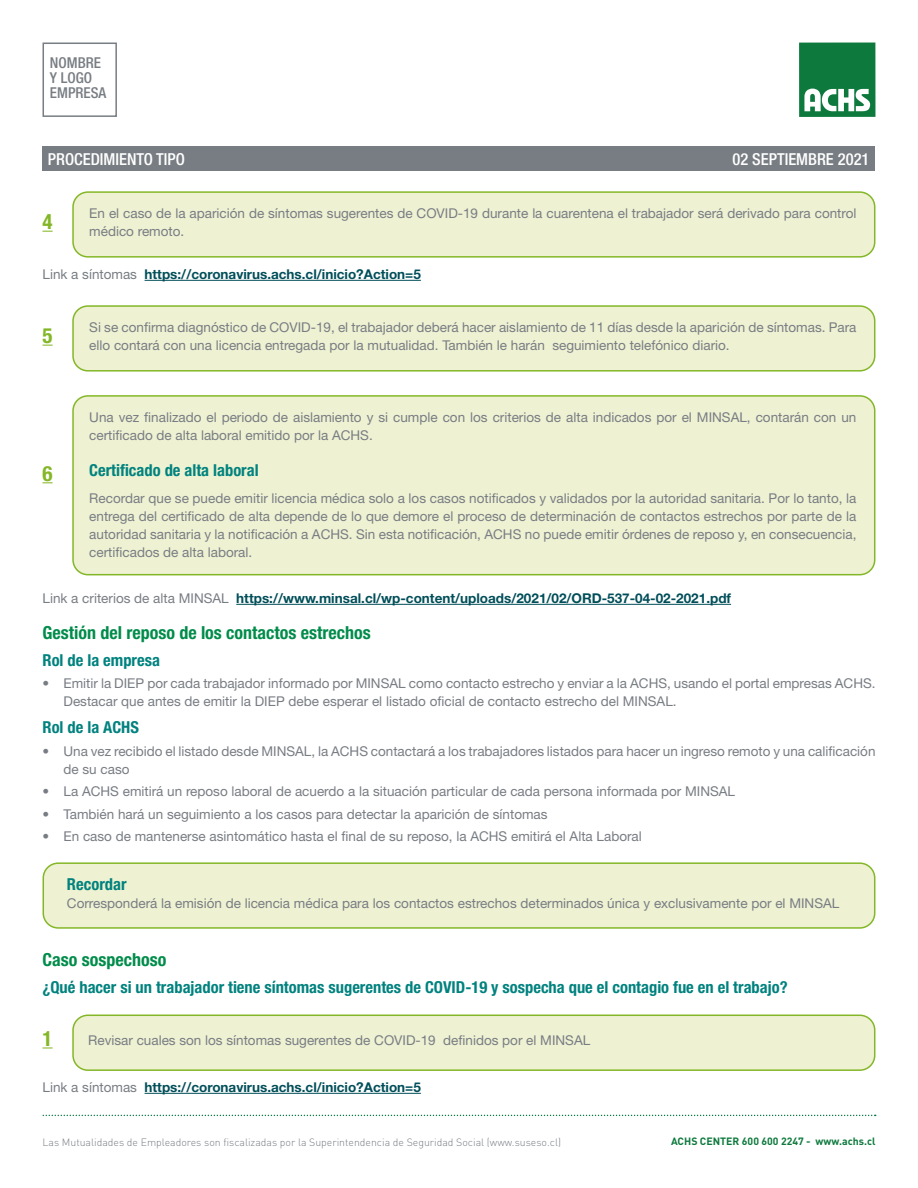
<style>
.page{position:relative;width:918px;height:1188px;background:#fff}
.page>*{position:absolute;margin:0;border:0;box-sizing:border-box;transform-origin:0 0}
.Subtitulo{font:700 condensed 21px "Helvetica Neue LT Std";color:#84b727}
.Subtitulo-2{font:700 condensed 18px "Helvetica Neue LT Std";color:#008c4a}
.Sub-subtitulo{font:700 condensed 16.5px "Helvetica Neue LT Std";color:#00827e}
.t1{font:500 condensed 16.5px "Helvetica Neue LT Std";color:#fff}
.t2{font:500 condensed 15px/15px "Helvetica Neue LT Std";color:#787d83}
.Parrafo{font:13.5px/18px "Helvetica Neue LT Std";color:#787d83}
.Bullet{font:13.5px "Helvetica Neue LT Std";color:#787d83}
.Parrafo-2{font:700 13.5px "Helvetica Neue LT Std";color:#004e59}
.t3{font:300 10.5px "DIN Pro";color:#787d83}
.t4{font:700 10.5px "DIN Pro";color:#0d793d}
</style>
<div class="page">
<div style="left:43px;top:43px;width:74px;height:74px;border:2px solid #787d83"></div>
<div style="left:43px;top:147px;width:832px;height:24px;background:#787d83"></div>
<div style="left:799px;top:43px;width:76px;height:74px;background:#0d793d"></div>
<svg style="left:804px;top:89px;width:66px;height:22px"></svg>
<svg style="left:43px;top:1115px;width:833px;height:1px"></svg>
<hr style="left:145px;top:280px;width:276px;height:1px;background:#004e59">
<hr style="left:236px;top:604px;width:495px;height:1px;background:#004e59">
<hr style="left:145px;top:1093px;width:276px;height:1px;background:#004e59">
<div style="left:73px;top:1015px;width:802px;height:55px;background:#eef1d2;border-radius:15px"></div>
<div style="left:72px;top:1015px;width:803px;height:56px;border:2px solid #84b727;border-radius:15px"></div>
<svg style="left:43px;top:1047px;width:10px;height:2px"></svg>
<div style="left:43px;top:863px;width:832px;height:65px;background:#eef1d2;border-radius:15px"></div>
<div style="left:43px;top:862px;width:832px;height:67px;border:2px solid #84b727;border-radius:15px"></div>
<div style="left:73px;top:192px;width:802px;height:65px;background:#eef1d2;border-radius:15px"></div>
<div style="left:72px;top:191px;width:803px;height:67px;border:2px solid #84b727;border-radius:15px"></div>
<div style="left:73px;top:306px;width:802px;height:65px;background:#eef1d2;border-radius:15px"></div>
<div style="left:72px;top:305px;width:803px;height:67px;border:2px solid #84b727;border-radius:15px"></div>
<div style="left:73px;top:396px;width:802px;height:179px;background:#eef1d2;border-radius:15px"></div>
<div style="left:72px;top:395px;width:803px;height:180px;border:2px solid #84b727;border-radius:15px"></div>
<p class="t2" style="left:50px;top:55px;width:58px">NOMBRE<br>Y LOGO<br>EMPRESA</p>
<p class="t1" style="left:48px;top:149px;width:138px">PROCEDIMIENTO TIPO</p>
<p class="t1" style="left:733px;top:150px;width:138px">02 SEPTIEMBRE 2021</p>
<p class="Subtitulo" style="left:43px;top:209px;width:12px">4</p>
<p class="Parrafo" style="left:89px;top:204px;width:769px">En el caso de la aparición de síntomas sugerentes de COVID-19 durante la cuarentena el trabajador será derivado para control médico remoto.</p>
<p class="Parrafo" style="left:43px;top:265px;width:96px">Link a síntomas</p>
<p class="Parrafo-2" style="left:145px;top:266px;width:278px">https://coronavirus.achs.cl/inicio?Action=5</p>
<p class="Subtitulo" style="left:43px;top:323px;width:12px">5</p>
<p class="Subtitulo" style="left:43px;top:461px;width:12px">6</p>
<p class="Parrafo" style="left:552px;top:318px;width:306px;text-indent:-463px">Si se confirma diagnóstico de COVID-19, el trabajador deberá hacer aislamiento de 11 días desde la aparición de síntomas. Para seguimiento telefónico diario.</p>
<p class="Parrafo" style="left:89px;top:336px;width:457px">ello contará con una licencia entregada por la mutualidad. También le harán</p>
<p class="Parrafo" style="left:89px;top:408px;width:769px">Una vez finalizado el periodo de aislamiento y si cumple con los criterios de alta indicados por el MINSAL, contarán con un certificado de alta laboral emitido por la ACHS.</p>
<p class="Sub-subtitulo" style="left:89px;top:460px;width:171px">Certificado de alta laboral</p>
<p class="Parrafo" style="left:89px;top:489px;width:769px;text-align:justify">Recordar que se puede emitir licencia médica solo a los casos notificados y validados por la autoridad sanitaria. Por lo tanto la, entrega del certificado de alta depende de lo que demore el proceso de determinación de contactos estrechos por parte de la autoridad sanitaria lay notificación a ACHS. Sin esta notificación, ACHS no puede emitir órdenes de reposo ,y en consecuencia, certificados de alta laboral.</p>
<p class="Parrafo" style="left:43px;top:589px;width:188px">Link a criterios de alta MINSAL</p>
<p class="Subtitulo-2" style="left:43px;top:622px;width:330px">Gestión del reposo de los contactos estrechos</p>
<p class="Sub-subtitulo" style="left:43px;top:650px;width:119px">Rol de la empresa</p>
<p class="Bullet" style="left:64px;top:676px;width:814px">Emitir la DIEP por cada trabajador informado por MINSAL como contacto estrecho y enviar laa ACHS, usando el portal empresas ACHS.</p>
<p class="Parrafo-2" style="left:236px;top:590px;width:496px">https://www.minsal.cl/wp-content/uploads/2021/02/ORD-537-04-02-2021.pdf</p>
<p class="Bullet" style="left:43px;top:676px;width:8px">•</p>
<p class="Bullet" style="left:64px;top:694px;width:615px">Destacar que antes de emitir la DIEP debe esperar el listado oficial de contacto estrecho del MINSAL.</p>
<p class="Sub-subtitulo" style="left:43px;top:718px;width:98px">Rol de la ACHS</p>
<p class="Bullet" style="left:64px;top:743px;width:814px">Una vez recibido el listado desde MINSAL la, ACHS contactará a los trabajadores listados para hacer un ingreso remoto y una calificación</p>
<p class="Bullet" style="left:43px;top:743px;width:8px">•</p>
<p class="Bullet" style="left:43px;top:784px;width:8px">•</p>
<p class="Bullet" style="left:43px;top:806px;width:8px">•</p>
<p class="Bullet" style="left:43px;top:829px;width:8px">•</p>
<p class="Bullet" style="left:64px;top:761px;width:68px">de su caso</p>
<p class="Bullet" style="left:64px;top:784px;width:673px">La ACHS emitirá un reposo laboral de acuerdo laa situación particular de cada persona informada por MINSAL</p>
<p class="Bullet" style="left:64px;top:806px;width:486px">También hará un seguimiento a los casos para detectar la aparición de síntomas</p>
<p class="Bullet" style="left:64px;top:829px;width:580px">En caso de mantenerse asintomático hasta el final de su reposo la, ACHS emitirá el Alta Laboral</p>
<p class="Sub-subtitulo" style="left:67px;top:874px;width:61px">Recordar</p>
<p class="Parrafo" style="left:67px;top:894px;width:774px">Corresponderá la emisión de licencia médica para los contactos estrechos determinados única y exclusivamente por el MINSAL</p>
<p class="Subtitulo-2" style="left:43px;top:949px;width:125px">Caso sospechoso</p>
<p class="Sub-subtitulo" style="left:43px;top:977px;width:747px">¿Qué hacer si un trabajador tiene síntomas sugerentes de COVID-19 y sospecha que el contagio fue en el trabajo?</p>
<p class="Subtitulo" style="left:43px;top:1026px;width:12px">1</p>
<p class="Bullet" style="left:88px;top:1033px;width:349px">Revisar cuales son los síntomas sugerentes de COVID-19</p>
<p class="Bullet" style="left:443px;top:1033px;width:149px">definidos por el MINSAL</p>
<p class="Parrafo" style="left:43px;top:1078px;width:96px">Link a síntomas</p>
<p class="Parrafo-2" style="left:145px;top:1079px;width:278px">https://coronavirus.achs.cl/inicio?Action=5</p>
<p class="t3" style="left:43px;top:1135px;width:520px">Las Mutualidades de Empleadores son fiscalizadas por la Superintendencia de Seguridad Social (www.suseso.cl)</p>
<p class="t4" style="left:671px;top:1133px;width:141px">ACHS CENTER 600 600 2247 -</p>
<p class="t4" style="left:816px;top:1133px;width:61px">www.achs.cl</p>
</div>
